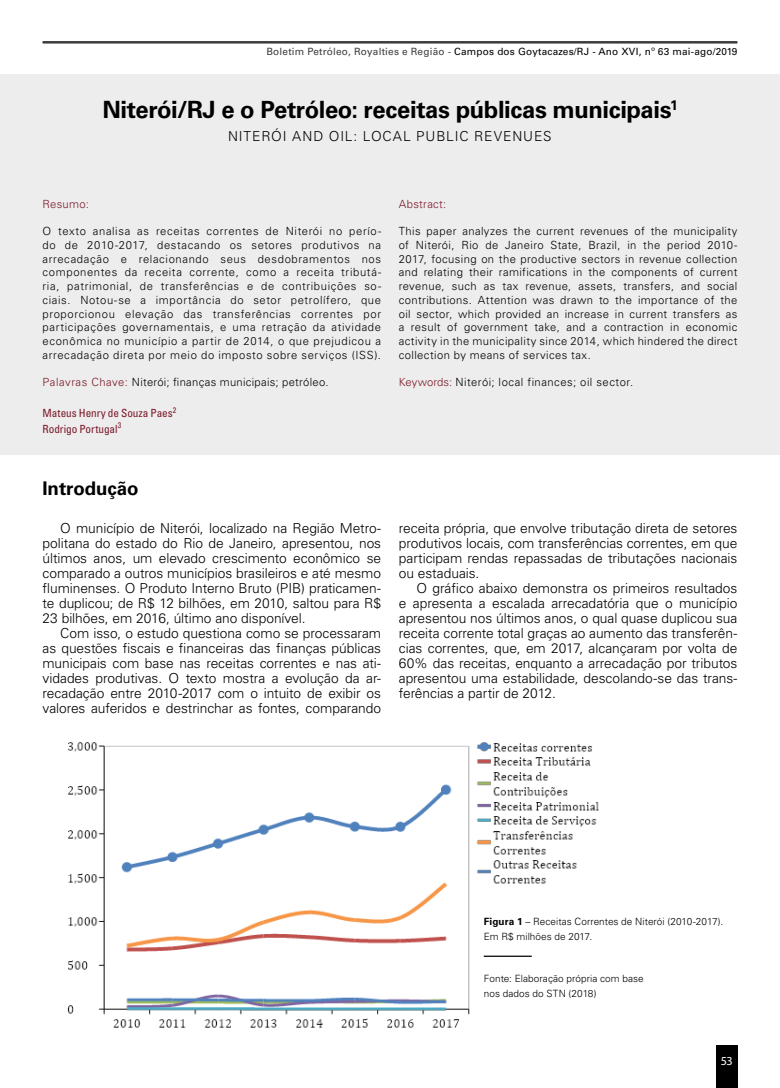
<style>
.page{position:relative;width:780px;height:1088px;background:#fff}
.page>*{position:absolute;margin:0;border:0;box-sizing:border-box;transform-origin:0 0}
.t1{font:700 23.75px "Univers LT Std";letter-spacing:-.015em;color:#000}
.t2{font:700 18.75px "Univers LT Std";letter-spacing:-.005em;color:#000}
.t3{font:300 13.75px/15px "Univers LT Std";letter-spacing:-.005em;color:#000;text-align:justify}
.t4{font:300 13.75px "Univers LT Std";letter-spacing:.065em;color:#000}
.t5{font:12.25px "Myriad Pro";color:#fff}
.t6{font:300 11.25px/13.8px "Univers LT Std";letter-spacing:.04em;color:#000;text-align:justify}
.t7{font:condensed 11.25px/15.1px "Univers LT Std";letter-spacing:-.01em;color:#7b1829}
.t8{font:300 11.25px "Univers LT Std";letter-spacing:.025em;color:#7b1829}
.t9{font:300 10px/15px "Univers LT Std";letter-spacing:.005em;color:#000}
.t10{font:10px "Univers LT Std";letter-spacing:.02em;color:#000}
.s1{color:#3c3c3b}
.s2{color:#7b1829}
.s3{font-weight:700}
</style>
<div class="page">
<hr style="left:43px;top:41px;width:694px;height:3px;background:#3c3c3b">
<div style="left:716px;top:1045px;width:21px;height:43px;background:#000"></div>
<div style="left:0;top:74px;width:780px;height:381px;background:#ededed"></div>
<img style="left:67px;top:742px;width:532px;height:286px">
<hr style="left:483px;top:955px;width:48px;height:2px;background:#000">
<p class="t10" style="left:266px;top:46px;width:472px"><span class="s1">Boletim Petróleo, Royalties e Região -</span> Campos dos Goytacazes/RJ - Ano XVI, nº 63 mai-ago/2019</p>
<h1 class="t1" style="left:102px;top:96px;width:577px">Niterói/RJ e o Petróleo: receitas públicas municipais<sup>1</sup></h1>
<p class="t4" style="left:228px;top:128px;width:325px">NITERÓI AND OIL: LOCAL PUBLIC REVENUES</p>
<p class="t8" style="left:43px;top:197px;width:48px">Resumo:</p>
<p class="t6" style="left:43px;top:224px;width:340px">O texto analisa as receitas correntes de Niterói no perío&shy;do de 2010-2017, destacando os setores produtivos na arrecadação e relacionando seus desdobramentos nos componentes da receita corrente, como a receita tributá&shy;ria, patrimonial, de transferências e de contribuições so&shy;ciais. Notou-se a importância do setor petrolífero, que proporcionou elevação das transferências correntes por participações governamentais, e uma retração da atividade econômica no município a partir de 2014, o que prejudicou a arrecadação direta por meio do imposto sobre serviços (ISS).</p>
<p class="t6" style="left:43px;top:375px;width:287px"><span class="s2">Palavras Chave:</span> Niterói; finanças municipais; petróleo.</p>
<p class="t7" style="left:43px;top:406px;width:135px">Mateus Henry de Souza Paes<sup>2<br></sup>Rodrigo Portugal<sup>3</sup></p>
<p class="t8" style="left:399px;top:197px;width:49px">Abstract:</p>
<p class="t6" style="left:399px;top:224px;width:340px">This paper analyzes the current revenues of the municipality of Niterói, Rio de Janeiro State, Brazil, in the period 2010- 2017, focusing on the productive sectors in revenue collection and relating their ramifications in the components of current revenue, such as tax revenue, assets, transfers, and social contributions. Attention was drawn to the importance of the oil sector, which provided an increase in current transfers as a result of government take, and a contraction in economic activity in the municipality since 2014, which hindered the direct collection by means of services tax.</p>
<p class="t6" style="left:399px;top:375px;width:236px"><span class="s2">Keywords:</span> Niterói; local finances; oil sector.</p>
<h2 class="t2" style="left:43px;top:477px;width:97px">Introdução</h2>
<p class="t3" style="left:43px;top:521px;width:340px;text-indent:18px">O município de Niterói, localizado na Região Metro&shy;politana do estado do Rio de Janeiro, apresentou, nos últimos anos, um elevado crescimento econômico se comparado a outros municípios brasileiros e até mesmo fluminenses. O Produto Interno Bruto (PIB) praticamen&shy;te duplicou; de R$ 12 bilhões, em 2010, saltou para R$ 23 bilhões, em 2016, último ano disponível.</p>
<p class="t3" style="left:43px;top:626px;width:340px;text-indent:18px">Com isso, o estudo questiona como se processaram as questões fiscais e financeiras das finanças públicas municipais com base nas receitas correntes e nas ati&shy;vidades produtivas. O texto mostra a evolução da ar&shy;recadação entre 2010-2017 com o intuito de exibir os valores auferidos e destrinchar as fontes, comparando</p>
<p class="t3" style="left:399px;top:521px;width:340px">receita própria, que envolve tributação direta de setores produtivos locais, com transferências correntes, em que participam rendas repassadas de tributações nacionais ou estaduais.</p>
<p class="t3" style="left:399px;top:581px;width:340px;text-indent:18px">O gráfico abaixo demonstra os primeiros resultados e apresenta a escalada arrecadatória que o município apresentou nos últimos anos, o qual quase duplicou sua receita corrente total graças ao aumento das transferên&shy;cias correntes, que, em 2017, alcançaram por volta de 60% das receitas, enquanto a arrecadação por tributos apresentou uma estabilidade, descolando-se das trans&shy;ferências a partir de 2012.</p>
<p class="t9" style="left:483px;top:914px;width:241px"><span class="s3">Figura 1</span> – Receitas Correntes de Niterói (2010-2017).<br>Em R$ milhões de 2017.</p>
<p class="t9" style="left:484px;top:971px;width:161px">Fonte: Elaboração própria com base nos dados do STN (2018)</p>
<p class="t5" style="left:720px;top:1053px;width:13px">53</p>
</div>
